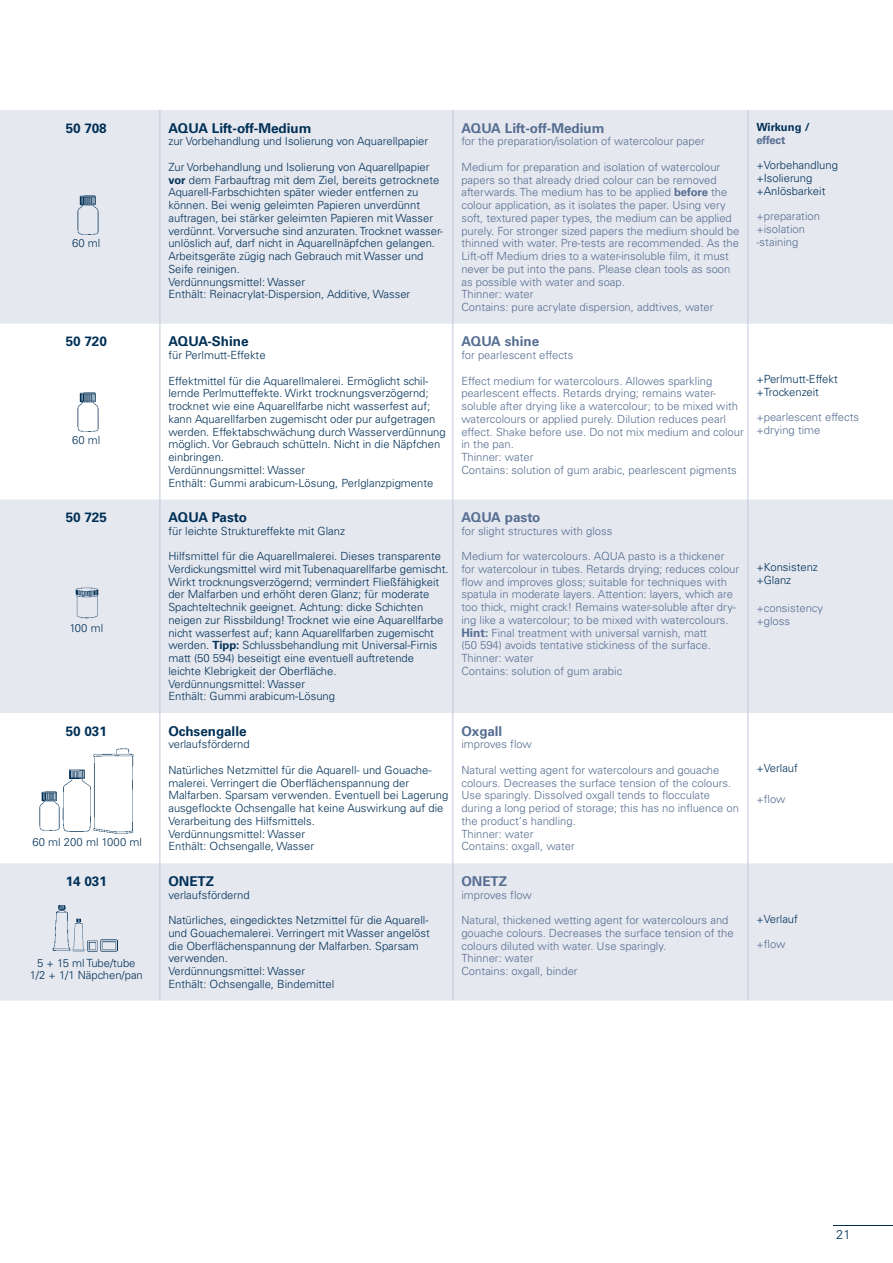
<style>
.page{position:relative;width:893px;height:1263px;background:#fff}
.page>*{position:absolute;margin:0;border:0;box-sizing:border-box;transform-origin:0 0}
.t1{font:700 13.5px "Univers LT Std";color:#003056}
.t2{font:700 13.5px "Univers LT Std";color:#566e91}
.t3{font:700 13.5px "Univers LT Std";letter-spacing:-.02em;color:#003056}
.t4{font:300 12.75px "Univers LT Std";color:#003056}
.t5{font:300 11.25px/12.8px "Univers LT Std";color:#003056}
.t6{font:300 11.25px/12.8px "Univers LT Std";color:#566e91}
.t7{font:700 11.25px "Univers LT Std";color:#003056}
.t8{font:700 11.25px "Univers LT Std";color:#566e91}
.s1{font-weight:700}
.s2{font-weight:700;font-size:11.85px}
</style>
<div class="page">
<div style="left:0;top:110px;width:893px;height:890px;background:#e6e8f0"></div>
<svg style="left:0;top:324px;width:893px;height:539px"></svg>
<hr style="left:159px;top:110px;width:1px;height:214px;background:#c1c8d9">
<hr style="left:452px;top:110px;width:1px;height:214px;background:#c1c8d9">
<hr style="left:747px;top:110px;width:1px;height:214px;background:#c1c8d9">
<hr style="left:159px;top:324px;width:1px;height:175px;background:#c1c8d9">
<hr style="left:452px;top:324px;width:1px;height:175px;background:#c1c8d9">
<hr style="left:747px;top:324px;width:1px;height:175px;background:#c1c8d9">
<hr style="left:159px;top:499px;width:1px;height:214px;background:#c1c8d9">
<hr style="left:452px;top:499px;width:1px;height:214px;background:#c1c8d9">
<hr style="left:747px;top:499px;width:1px;height:214px;background:#c1c8d9">
<hr style="left:159px;top:713px;width:1px;height:150px;background:#c1c8d9">
<hr style="left:452px;top:713px;width:1px;height:150px;background:#c1c8d9">
<hr style="left:747px;top:713px;width:1px;height:150px;background:#c1c8d9">
<hr style="left:159px;top:863px;width:1px;height:137px;background:#c1c8d9">
<hr style="left:452px;top:863px;width:1px;height:137px;background:#c1c8d9">
<hr style="left:747px;top:863px;width:1px;height:137px;background:#c1c8d9">
<img style="left:77px;top:194px;width:22px;height:41px">
<img style="left:77px;top:391px;width:22px;height:40px">
<img style="left:75px;top:588px;width:23px;height:30px">
<img style="left:93px;top:748px;width:41px;height:85px">
<img style="left:63px;top:768px;width:29px;height:64px">
<img style="left:38px;top:791px;width:23px;height:40px">
<img style="left:100px;top:940px;width:17px;height:12px">
<svg style="left:87px;top:940px;width:11px;height:11px"></svg>
<img style="left:72px;top:919px;width:13px;height:32px">
<img style="left:52px;top:904px;width:19px;height:47px">
<hr style="left:833px;top:1225px;width:60px;height:1px;background:#003056">
<p class="t1" style="left:66px;top:120px;width:42px">50 708</p>
<p class="t5" style="left:72px;top:237px;width:30px">60 ml</p>
<p class="t1" style="left:66px;top:334px;width:43px">50 720</p>
<p class="t5" style="left:72px;top:434px;width:30px">60 ml</p>
<p class="t1" style="left:66px;top:509px;width:43px">50 725</p>
<p class="t5" style="left:69px;top:622px;width:35px">100 ml</p>
<p class="t1" style="left:66px;top:723px;width:43px">50 031</p>
<p class="t5" style="left:33px;top:836px;width:111px">60 ml 200 ml 1000 ml</p>
<p class="t1" style="left:66px;top:873px;width:43px">14 031</p>
<p class="t5" style="left:30px;top:956px;width:115px;text-align:center">5 + 15 ml Tube/tube<br>1/2 + 1/1 Näpchen/pan</p>
<p class="t1" style="left:168px;top:120px;width:145px">AQUA Lift-off-Medium</p>
<p class="t5" style="left:168px;top:135px;width:261px">zur Vorbehandlung und Isolierung von Aquarellpapier</p>
<p class="t5" style="left:168px;top:160px;width:276px">Zur Vorbehandlung und Isolierung von Aquarellpapier <span class="s1">vor</span> dem Farbauftrag mit dem Ziel, bereits getrocknete Aquarell-Farbschichten später wieder entfernen zu können. Bei wenig geleimten Papieren unverdünnt auftragen, bei stärker geleimten Papieren mit Wasser verdünnt. Vorversuche sind anzuraten. Trocknet wasser&shy;unlöslich auf, darf nicht in Aquarellnäpfchen gelangen.<br>Arbeitsgeräte zügig nach Gebrauch mit Wasser und Seife reinigen.<br>Verdünnungsmittel: Wasser<br>Enthält: Reinacrylat-Dispersion, Additive, Wasser</p>
<p class="t1" style="left:168px;top:334px;width:82px">AQUA-Shine</p>
<p class="t5" style="left:168px;top:349px;width:99px">für Perlmutt-Effekte</p>
<p class="t5" style="left:168px;top:374px;width:279px">Effektmittel für die Aquarellmalerei. Ermöglicht schil&shy;lernde Perlmutteffekte. Wirkt trocknungsverzögernd; trocknet wie eine Aquarellfarbe nicht wasserfest auf; kann Aquarellfarben zugemischt oder pur aufgetragen werden. Effektabschwächung durch Wasserverdünnung möglich. Vor Gebrauch schütteln. Nicht in die Näpfchen einbringen.<br>Verdünnungsmittel: Wasser<br>Enthält: Gummi arabicum-Lösung, Perlglanzpigmente</p>
<p class="t3" style="left:168px;top:509px;width:80px">AQUA Pasto</p>
<p class="t5" style="left:168px;top:524px;width:178px">für leichte Struktureffekte mit Glanz</p>
<p class="t5" style="left:168px;top:550px;width:282px">Hilfsmittel für die Aquarellmalerei. Dieses transparente Verdickungsmittel wird mit Tubenaquarellfarbe gemischt.<br>Wirkt trocknungsverzögernd; vermindert Fließfähigkeit der Malfarben und erhöht deren Glanz; für moderate Spachteltechnik geeignet. Achtung: dicke Schichten neigen zur Rissbildung! Trocknet wie eine Aquarellfarbe nicht wasserfest auf; kann Aquarellfarben zugemischt werden. <span class="s1">Tipp:</span> Schlussbehandlung mit Universal-Firnis matt (50 594) beseitigt eine eventuell auftretende leichte Klebrigkeit der Oberfläche.<br>Verdünnungsmittel: Wasser<br>Enthält: Gummi arabicum-Lösung</p>
<p class="t1" style="left:168px;top:723px;width:80px">Ochsengalle</p>
<p class="t5" style="left:168px;top:738px;width:83px">verlaufsfördernd</p>
<p class="t5" style="left:168px;top:764px;width:281px">Natürliches Netzmittel für die Aquarell- und Gouache&shy;malerei. Verringert die Oberflächenspannung der Malfarben. Sparsam verwenden. Eventuell bei Lagerung ausgeflockte Ochsengalle hat keine Auswirkung auf die Verarbeitung des Hilfsmittels.<br>Verdünnungsmittel: Wasser<br>Enthält: Ochsengalle, Wasser</p>
<p class="t1" style="left:168px;top:873px;width:47px">ONETZ</p>
<p class="t5" style="left:168px;top:888px;width:83px">verlaufsfördernd</p>
<p class="t5" style="left:168px;top:914px;width:263px">Natürliches, eingedicktes Netzmittel für die Aquarell&shy;und Gouachemalerei. Verringert mit Wasser angelöst die Oberflächenspannung der Malfarben. Sparsam verwenden.<br>Verdünnungsmittel: Wasser<br>Enthält: Ochsengalle, Bindemittel</p>
<p class="t2" style="left:461px;top:120px;width:145px">AQUA Lift-off-Medium</p>
<p class="t6" style="left:461px;top:135px;width:245px">for the preparation/isolation of watercolour paper</p>
<p class="t6" style="left:461px;top:160px;width:279px">Medium for preparation and isolation of watercolour papers so that already dried colour can be removed afterwards. The medium has to be applied <span class="s1">before</span> the colour application, as it isolates the paper. Using very soft, textured paper types, the medium can be applied purely. For stronger sized papers the medium should be thinned with water. Pre-tests are recommended. As the Lift-off Medium dries to a water-insoluble film, it must never be put into the pans. Please clean tools as soon as possible with water and soap.<br>Thinner: water<br>Contains: pure acrylate dispersion, addtives, water</p>
<p class="t7" style="left:756px;top:120px;width:55px">Wirkung /</p>
<p class="t8" style="left:756px;top:133px;width:31px">effect</p>
<p class="t5" style="left:756px;top:159px;width:83px">+Vorbehandlung +Isolierung +Anlösbarkeit</p>
<p class="t6" style="left:756px;top:210px;width:65px">+preparation +isolation -staining</p>
<p class="t2" style="left:461px;top:334px;width:79px">AQUA shine</p>
<p class="t6" style="left:461px;top:349px;width:113px">for pearlescent effects</p>
<p class="t6" style="left:461px;top:374px;width:284px">Effect medium for watercolours. Allowes sparkling pearlescent effects. Retards drying; remains water&shy;soluble after drying like a watercolour; to be mixed with watercolours or applied purely. Dilution reduces pearl effect. Shake before use. Do not mix medium and colour in the pan.<br>Thinner: water<br>Contains: solution of gum arabic, pearlescent pigments</p>
<p class="t5" style="left:756px;top:373px;width:83px">+Perlmutt-Effekt +Trockenzeit</p>
<p class="t6" style="left:756px;top:411px;width:104px">+pearlescent effects +drying time</p>
<p class="t2" style="left:461px;top:509px;width:81px">AQUA pasto</p>
<p class="t6" style="left:461px;top:524px;width:153px">for slight structures with gloss</p>
<p class="t6" style="left:461px;top:550px;width:279px">Medium for watercolours. AQUA pasto is a thickener for watercolour in tubes. Retards drying; reduces colour flow and improves gloss; suitable for techniques with spatula in moderate layers. Attention: layers, which are too thick, might crack! Remains water-soluble after dry&shy;ing like a watercolour; to be mixed with watercolours.<br><span class="s2">Hint:</span> Final treatment with universal varnish, matt<br>(50 594) avoids tentative stickiness of the surface.<br>Thinner: water<br>Contains: solution of gum arabic</p>
<p class="t5" style="left:756px;top:561px;width:63px">+Konsistenz +Glanz</p>
<p class="t6" style="left:756px;top:602px;width:68px">+consistency +gloss</p>
<p class="t2" style="left:461px;top:723px;width:42px">Oxgall</p>
<p class="t6" style="left:461px;top:738px;width:72px">improves flow</p>
<p class="t6" style="left:461px;top:764px;width:279px">Natural wetting agent for watercolours and gouache colours. Decreases the surface tension of the colours.<br>Use sparingly. Dissolved oxgall tends to flocculate during a long period of storage; this has no influence on the product‘s handling.<br>Thinner: water<br>Contains: oxgall, water</p>
<p class="t5" style="left:756px;top:762px;width:43px">+Verlauf</p>
<p class="t6" style="left:756px;top:793px;width:31px">+flow</p>
<p class="t2" style="left:461px;top:873px;width:47px">ONETZ</p>
<p class="t6" style="left:461px;top:888px;width:72px">improves flow</p>
<p class="t6" style="left:461px;top:914px;width:274px">Natural, thickened wetting agent for watercolours and gouache colours. Decreases the surface tension of the colours diluted with water. Use sparingly.<br>Thinner: water<br>Contains: oxgall, binder</p>
<p class="t5" style="left:756px;top:912px;width:43px">+Verlauf</p>
<p class="t6" style="left:756px;top:938px;width:31px">+flow</p>
<p class="t4" style="left:836px;top:1227px;width:16px">21</p>
</div>
